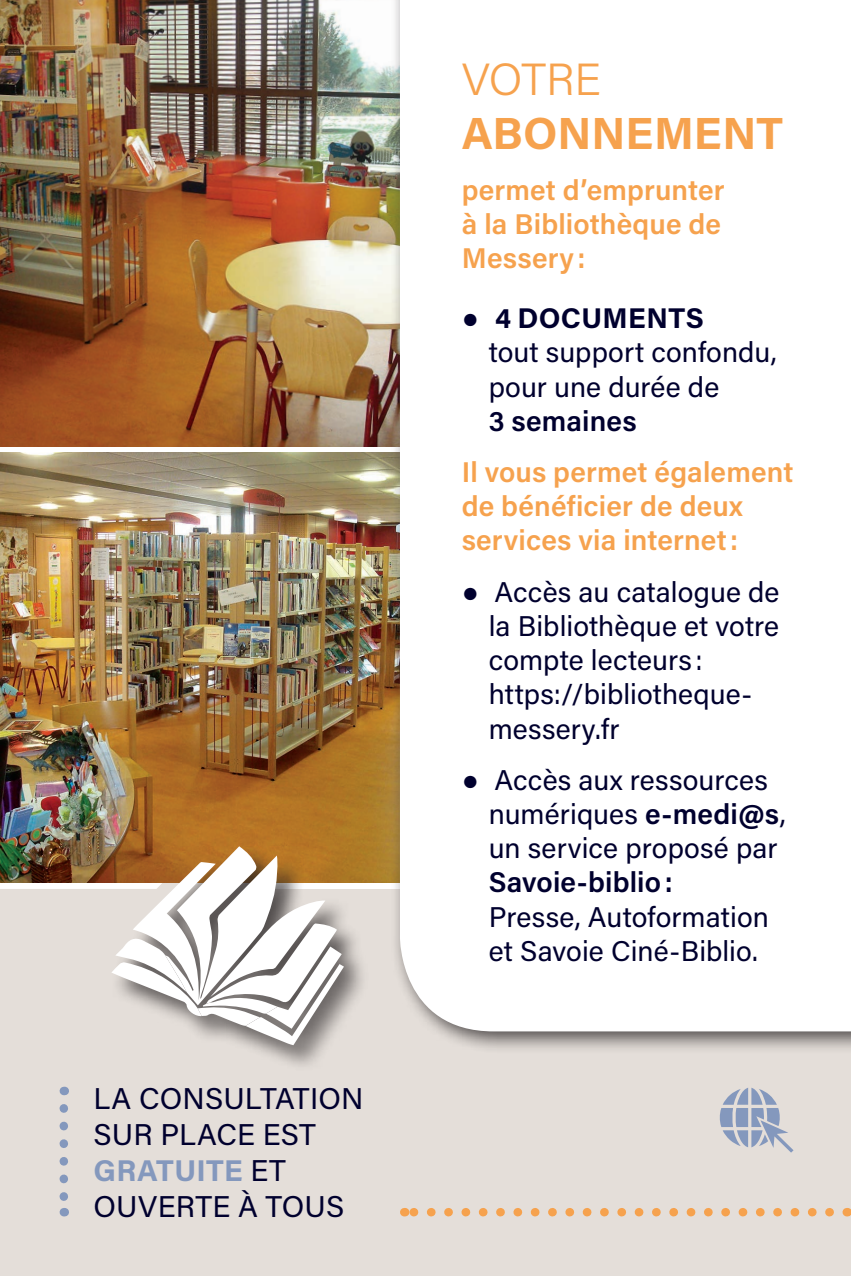
<style>
.page{position:relative;width:851px;height:1276px;background:#fff}
.page>*{position:absolute;margin:0;border:0;box-sizing:border-box;transform-origin:0 0}
.t1{font:700 45px "Acumin Pro";color:#f6a24e}
.t2{font:300 45px "Acumin Pro";letter-spacing:-.01em;color:#f6a24e}
.t3{font:30px/36px "Acumin Pro";letter-spacing:.005em;color:#00002e}
.t4{font:28.5px/34.2px "Acumin Pro";letter-spacing:.005em;color:#00002e}
.t5{font:600 28.5px/34.2px "Acumin Pro";letter-spacing:.005em;color:#f6a24e}
.t6{font:600 28.5px "Acumin Pro";letter-spacing:.005em;color:#00002e}
.s1{font-weight:700;color:#8498bd}
.s2{font-family:"Arial"}
.s3{font-weight:700}
.s4{font-weight:600}
</style>
<div class="page">
<div style="left:0;top:0;width:850px;height:1276px;background:#e4ded9"></div>
<svg style="left:0;top:446px;width:389px;height:7px;background:#e3d9cf"></svg>
<svg style="left:371px;top:882px;width:18px;height:7px"></svg>
<img style="left:0;top:0;width:389px;height:446px">
<img style="left:0;top:453px;width:389px;height:429px">
<svg style="left:60px;top:1108px;width:8px;height:108px"></svg>
<div style="left:389px;top:0;width:461px;height:1053px;background:#231f20;opacity:.75"></div>
<div style="left:400px;top:0;width:450px;height:1031px;background:#fff"></div>
<div style="left:109px;top:844px;width:262px;height:228px;background:#231f20;opacity:.75"></div>
<svg style="left:0;top:846px;width:344px;height:199px"></svg>
<svg style="left:412px;top:1208px;width:417px;height:8px"></svg>
<svg style="left:719px;top:1087px;width:74px;height:65px"></svg>
<p class="t3" style="left:94px;top:1079px;width:271px">LA CONSULTATION<br>SUR PLACE EST<br><span class="s1">GRATUITE</span> ET<br>OUVERTE À TOUS</p>
<h1 class="t2" style="left:461px;top:48px;width:141px">VOTRE</h1>
<h1 class="t1" style="left:461px;top:101px;width:322px">ABONNEMENT</h1>
<p class="t5" style="left:461px;top:172px;width:264px">permet d’emprunter à la Bibliothèque de<br>Messery:</p>
<p class="t4" style="left:488px;top:300px;width:289px;text-indent:-27px"><span class="s2">●</span> <span class="s3">4 DOCUMENTS<br></span>tout support confondu, pour une durée de</p>
<p class="t6" style="left:488px;top:401px;width:149px">3 semaines</p>
<p class="t5" style="left:461px;top:454px;width:333px">Il vous permet également de bénéficier de deux services via internet:</p>
<p class="t4" style="left:488px;top:573px;width:292px;text-indent:-27px"><span class="s2">●</span> Accès au catalogue de la Bibliothèque et votre compte lecteurs : https://bibliotheque&shy;messery.fr</p>
<p class="t4" style="left:488px;top:761px;width:298px;text-indent:-27px"><span class="s2">●</span> Accès aux ressources numériques <span class="s4">e-medi@s</span>, un service proposé par</p>
<p class="t6" style="left:488px;top:862px;width:185px">Savoie-biblio:</p>
<p class="t4" style="left:488px;top:898px;width:282px">Presse, Autoformation et Savoie Ciné-Biblio.</p>
</div>
